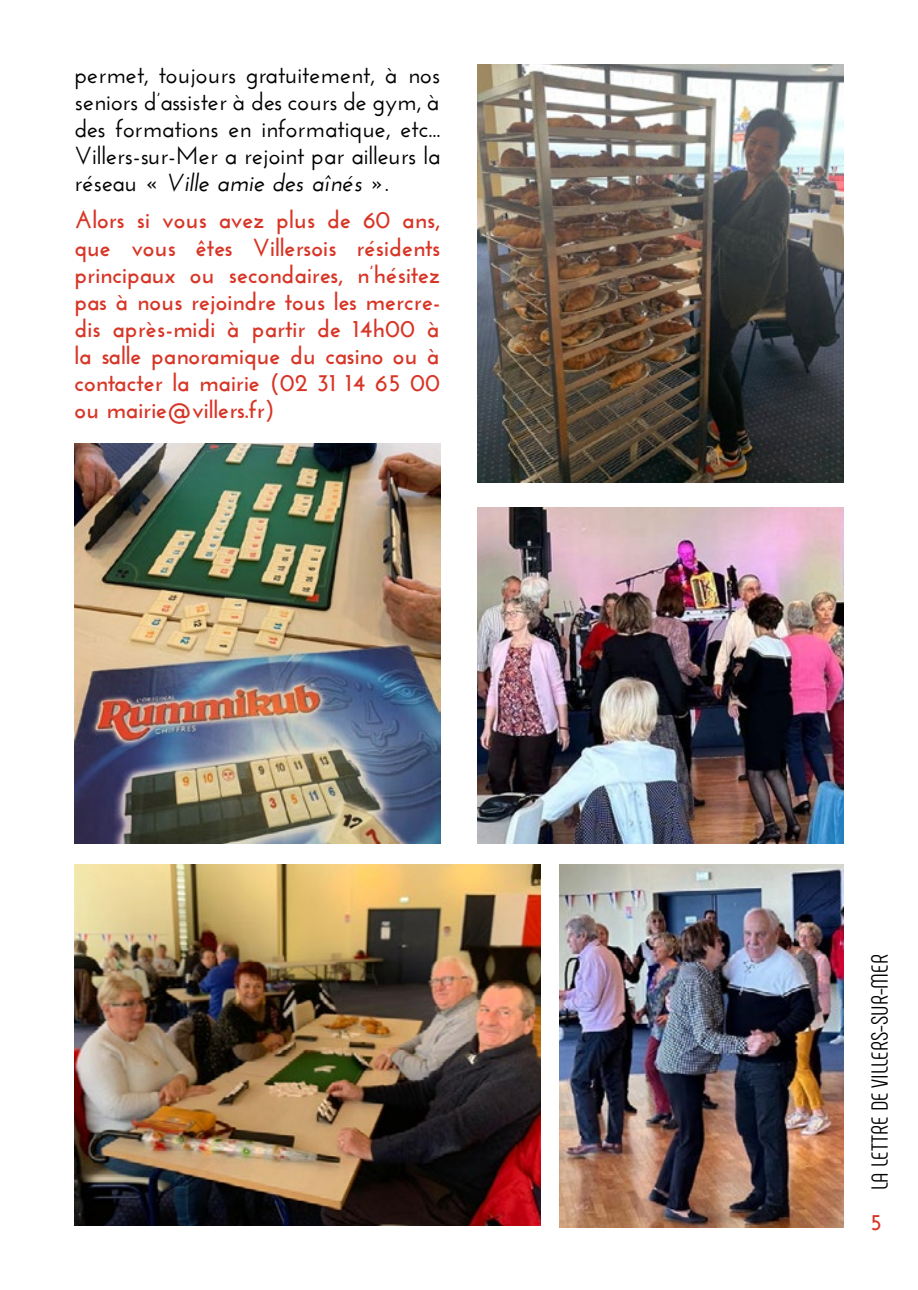
<style>
.page{position:relative;width:918px;height:1290px;background:#fff}
.page>*{position:absolute;margin:0;border:0;box-sizing:border-box;transform-origin:0 0}
.t1{font:700 24.5px/27.1px "Josefin Sans";color:#d73526;text-align:justify}
.t2{font:600 24.5px/27.1px "Josefin Sans";color:#000;text-align:justify}
.t3{font:23.1px "Phenomena";color:#000}
.t4{font:700 23.1px "Josefin Sans";color:#d73526}
.s1{font-style:italic}
</style>
<div class="page">
<img style="left:477px;top:64px;width:366px;height:418px">
<img style="left:74px;top:865px;width:467px;height:360px">
<img style="left:74px;top:443px;width:366px;height:400px">
<img style="left:477px;top:508px;width:366px;height:335px">
<img style="left:559px;top:865px;width:284px;height:362px">
<p class="t2" style="left:74px;top:61px;width:367px">permet, toujours gratuitement, à nos seniors d’assister à des cours de gym, à des formations en informatique, etc...<br>Villers-sur-Mer a rejoint par ailleurs la réseau « <span class="s1">Ville amie des aînés</span> ».</p>
<p class="t1" style="left:74px;top:206px;width:367px">Alors si vous avez plus de 60 ans, que vous êtes Villersois résidents principaux ou secondaires, n’hésitez pas à nous rejoindre tous les mercre&shy;dis après-midi à partir de 14h00 à la salle panoramique du casino ou à contacter la mairie (02 31 14 65 00 ou mairie@villers.fr)</p>
<p class="t3" style="left:866px;top:1190px;width:237px;rotate:-90deg">LA LETTRE DE VILLERS-SUR-MER</p>
<p class="t4" style="left:869px;top:1208px;width:14px">5</p>
</div>
